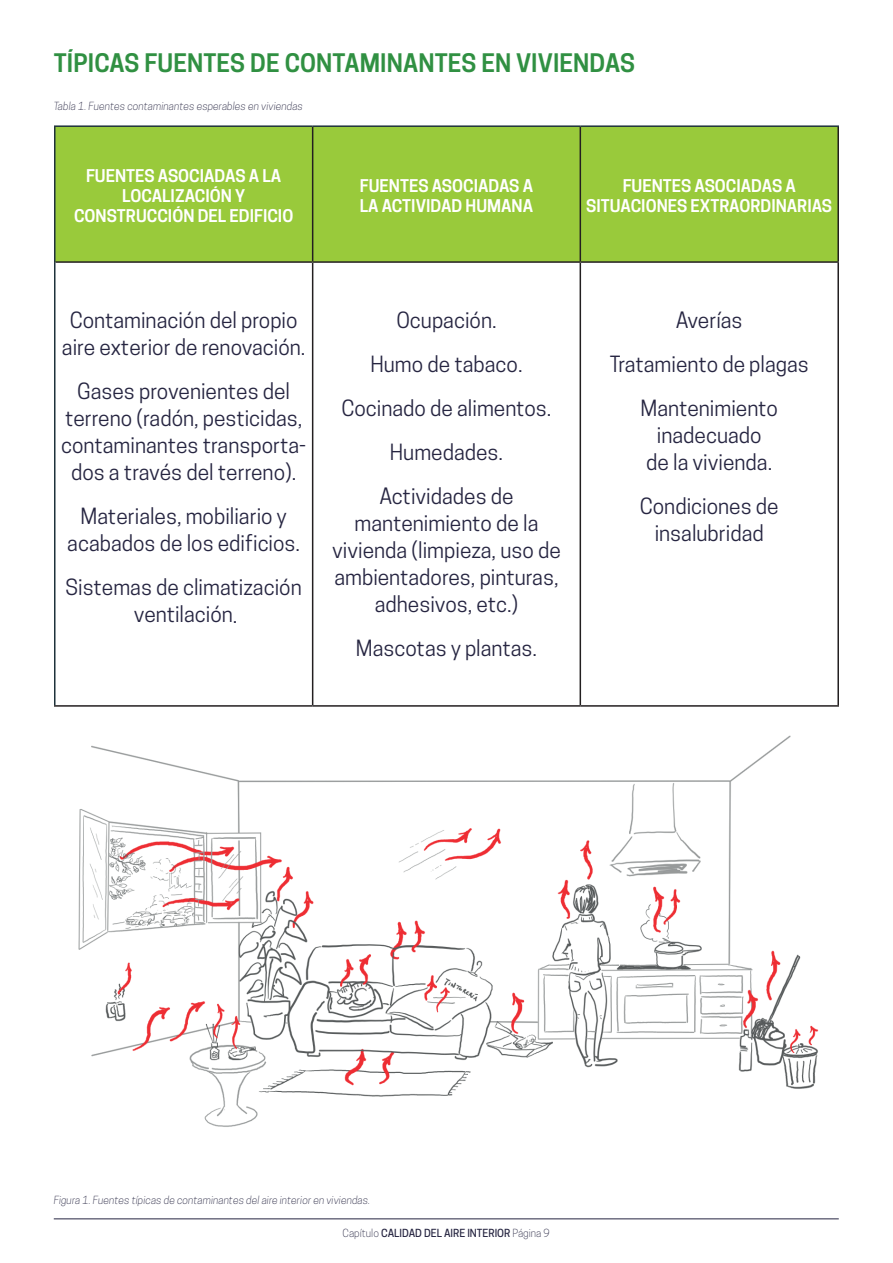
<style>
.page{position:relative;width:893px;height:1263px;background:#fff}
.page>*{position:absolute;margin:0;border:0;box-sizing:border-box;transform-origin:0 0}
.TÍTULOS_VERDES_16_PT{font:600 24px "Cooper Hewitt";letter-spacing:.005em;color:#309042}
.PARRAFO_TEXTO_11{font:21px/27px "Cooper Hewitt";color:#262541;text-align:center}
.t1{font:600 16.5px/19.8px "Cooper Hewitt";color:#fff;text-align:center}
.t2{font:italic 300 10.5px "Cooper Hewitt";color:#262541}
.t3{font:500 10.5px "Cooper Hewitt";color:#262541}
.s1{font-weight:300}
</style>
<div class="page">
<hr style="left:54px;top:1218px;width:785px;height:1px;background:#262541">
<div style="left:56px;top:127px;width:781px;height:134px;background:#99ca3b"></div>
<hr style="left:312px;top:127px;width:1px;height:134px;background:#231f20">
<hr style="left:580px;top:127px;width:1px;height:134px;background:#231f20">
<hr style="left:837px;top:127px;width:2px;height:134px;background:#231f20">
<hr style="left:56px;top:261px;width:257px;height:2px;background:#231f20">
<hr style="left:313px;top:261px;width:267px;height:2px;background:#231f20">
<hr style="left:312px;top:263px;width:1px;height:442px;background:#231f20">
<hr style="left:580px;top:261px;width:259px;height:2px;background:#231f20">
<hr style="left:580px;top:263px;width:1px;height:442px;background:#231f20">
<hr style="left:837px;top:263px;width:2px;height:442px;background:#231f20">
<hr style="left:54px;top:705px;width:259px;height:2px;background:#231f20">
<hr style="left:313px;top:705px;width:267px;height:2px;background:#231f20">
<hr style="left:580px;top:705px;width:259px;height:2px;background:#231f20">
<hr style="left:54px;top:125px;width:259px;height:2px;background:#1e323b">
<hr style="left:54px;top:127px;width:2px;height:135px;background:#1e323b">
<hr style="left:313px;top:125px;width:267px;height:2px;background:#1e323b">
<hr style="left:580px;top:125px;width:259px;height:2px;background:#1e323b">
<hr style="left:54px;top:262px;width:2px;height:443px;background:#1e323b">
<img style="left:78px;top:735px;width:741px;height:392px">
<p class="TÍTULOS_VERDES_16_PT" style="left:54px;top:49px;width:583px">TÍPICAS FUENTES DE CONTAMINANTES EN VIVIENDAS</p>
<p class="t2" style="left:54px;top:100px;width:251px">Tabla 1. Fuentes contaminantes esperables en viviendas</p>
<p class="t1" style="left:74px;top:166px;width:221px">FUENTES ASOCIADAS A LA<br>LOCALIZACIÓN Y<br>CONSTRUCCIÓN DEL EDIFICIO</p>
<p class="t1" style="left:360px;top:176px;width:175px;text-align:left">FUENTES ASOCIADAS A<br>LA ACTIVIDAD HUMANA</p>
<p class="t1" style="left:586px;top:176px;width:247px">FUENTES ASOCIADAS A<br>SITUACIONES EXTRAORDINARIAS</p>
<p class="PARRAFO_TEXTO_11" style="left:62px;top:306px;width:245px">Contaminación del propio aire exterior de renovación.</p>
<p class="PARRAFO_TEXTO_11" style="left:61px;top:377px;width:246px">Gases provenientes del terreno (radón, pesticidas, contaminantes transporta&shy;dos a través del terreno).</p>
<p class="PARRAFO_TEXTO_11" style="left:67px;top:502px;width:234px">Materiales, mobiliario y acabados de los edificios.</p>
<p class="PARRAFO_TEXTO_11" style="left:66px;top:573px;width:238px">Sistemas de climatización ventilación.</p>
<p class="PARRAFO_TEXTO_11" style="left:396px;top:306px;width:102px">Ocupación.</p>
<p class="PARRAFO_TEXTO_11" style="left:370px;top:350px;width:154px">Humo de tabaco.</p>
<p class="PARRAFO_TEXTO_11" style="left:341px;top:394px;width:211px">Cocinado de alimentos.</p>
<p class="PARRAFO_TEXTO_11" style="left:390px;top:438px;width:115px">Humedades.</p>
<p class="PARRAFO_TEXTO_11" style="left:332px;top:482px;width:230px">Actividades de mantenimiento de la vivienda (limpieza, uso de ambientadores, pinturas, adhesivos, etc.)</p>
<p class="PARRAFO_TEXTO_11" style="left:356px;top:634px;width:183px">Mascotas y plantas.</p>
<p class="PARRAFO_TEXTO_11" style="left:676px;top:306px;width:68px">Averías</p>
<p class="PARRAFO_TEXTO_11" style="left:610px;top:350px;width:201px">Tratamiento de plagas</p>
<p class="PARRAFO_TEXTO_11" style="left:641px;top:394px;width:139px">Mantenimiento inadecuado<br>de la vivienda.</p>
<p class="PARRAFO_TEXTO_11" style="left:640px;top:492px;width:140px">Condiciones de insalubridad</p>
<p class="t2" style="left:54px;top:1194px;width:318px">Figura 1. Fuentes típicas de contaminantes del aire interior en viviendas.</p>
<p class="t3" style="left:343px;top:1227px;width:209px"><span class="s1">Capítulo</span> CALIDAD DEL AIRE INTERIOR <span class="s1">Página 9</span></p>
</div>
